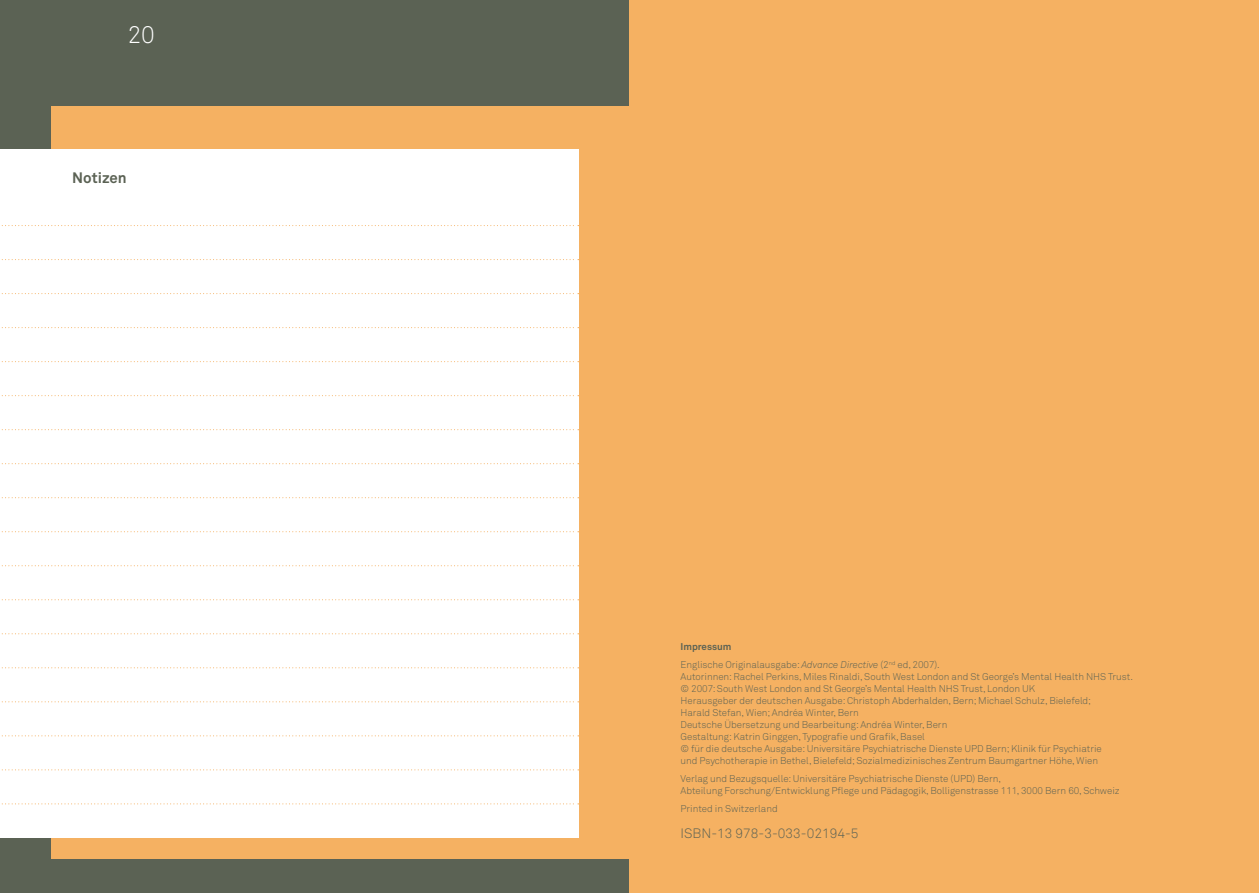
<style>
.page{position:relative;width:1259px;height:893px;background:#fff}
.page>*{position:absolute;margin:0;border:0;box-sizing:border-box;transform-origin:0 0}
.t1{font:300 24px "Akkurat";color:#fff}
.t2{font:700 15px "Akkurat";color:#5b6254}
.t3{font:300 13.5px "Akkurat";color:#5b6254}
.t4{font:300 9.75px/12px "Akkurat";color:#5b6254}
.s1{font-weight:700}
.s2{font-style:italic}
</style>
<div class="page">
<div style="left:0;top:0;width:629px;height:893px;background:#5b6254"></div>
<div style="left:51px;top:106px;width:578px;height:753px;background:#f5b162"></div>
<div style="left:0;top:149px;width:578px;height:689px;background:#fff"></div>
<svg style="left:1px;top:225px;width:577px;height:1px"></svg>
<svg style="left:1px;top:259px;width:578px;height:1px"></svg>
<svg style="left:1px;top:293px;width:578px;height:1px"></svg>
<svg style="left:1px;top:327px;width:578px;height:1px"></svg>
<svg style="left:1px;top:361px;width:578px;height:1px"></svg>
<svg style="left:1px;top:395px;width:578px;height:1px"></svg>
<svg style="left:1px;top:429px;width:578px;height:1px"></svg>
<svg style="left:1px;top:463px;width:578px;height:1px"></svg>
<svg style="left:1px;top:497px;width:578px;height:1px"></svg>
<svg style="left:1px;top:531px;width:578px;height:1px"></svg>
<svg style="left:1px;top:565px;width:578px;height:1px"></svg>
<svg style="left:1px;top:599px;width:578px;height:1px"></svg>
<svg style="left:1px;top:633px;width:578px;height:1px"></svg>
<svg style="left:1px;top:667px;width:578px;height:1px"></svg>
<svg style="left:1px;top:701px;width:578px;height:1px"></svg>
<svg style="left:1px;top:735px;width:578px;height:1px"></svg>
<svg style="left:1px;top:769px;width:578px;height:1px"></svg>
<svg style="left:1px;top:803px;width:578px;height:1px"></svg>
<div style="left:629px;top:0;width:630px;height:893px;background:#f5b162"></div>
<h1 class="t1" style="left:128px;top:19px;width:29px">20</h1>
<h2 class="t2" style="left:72px;top:168px;width:56px">Notizen</h2>
<p class="t4" style="left:680px;top:638px;width:259px;line-height:18px"><span class="s1">I mpressum<br></span>E nglische Originalausgabe: <span class="s2">Advance Directive</span> (2<sup>nd</sup> ed, 2007).</p>
<p class="t4" style="left:680px;top:671px;width:452px">Autorinnen: Rachel Perkins, Miles Rinaldi, South West London and St George’s Mental Health N HS Trust. © 2007: South West London and St George’s Mental Health N HS Trust, London U K<br>Herausgeber der deutschen Ausgabe: Christoph Abderhalden, Bern; Michael Schulz, Bielefeld;<br>Harald Stefan, Wien; Andréa Winter, Bern<br>Deutsche Ü bersetzung und Bearbeitung: Andréa Winter, Bern<br>Gestaltung: Katrin Ginggen, Typografie und Grafik, Basel<br>© für die deutsche Ausgabe: U niversitäre Psychiatrische Dienste U PD Bern; Klinik für Psychiatrie<br>und Psychotherapie in Bethel, Bielefeld; Sozialmedizinisches Zentrum Baumgartner Höhe, Wien</p>
<p class="t4" style="left:680px;top:773px;width:441px">Verlag und Bezugsquelle: U niversitäre Psychiatrische Dienste (U PD) Bern,<br>Abteilung Forschung/Entwicklung Pflege und Pädagogik, Bolligenstrasse 111, 3000 Bern 60, Schweiz</p>
<p class="t4" style="left:680px;top:803px;width:99px">Printed in Switzerland</p>
<h3 class="t3" style="left:680px;top:824px;width:180px">ISBN- 13 978-3-033-02194-5</h3>
</div>
